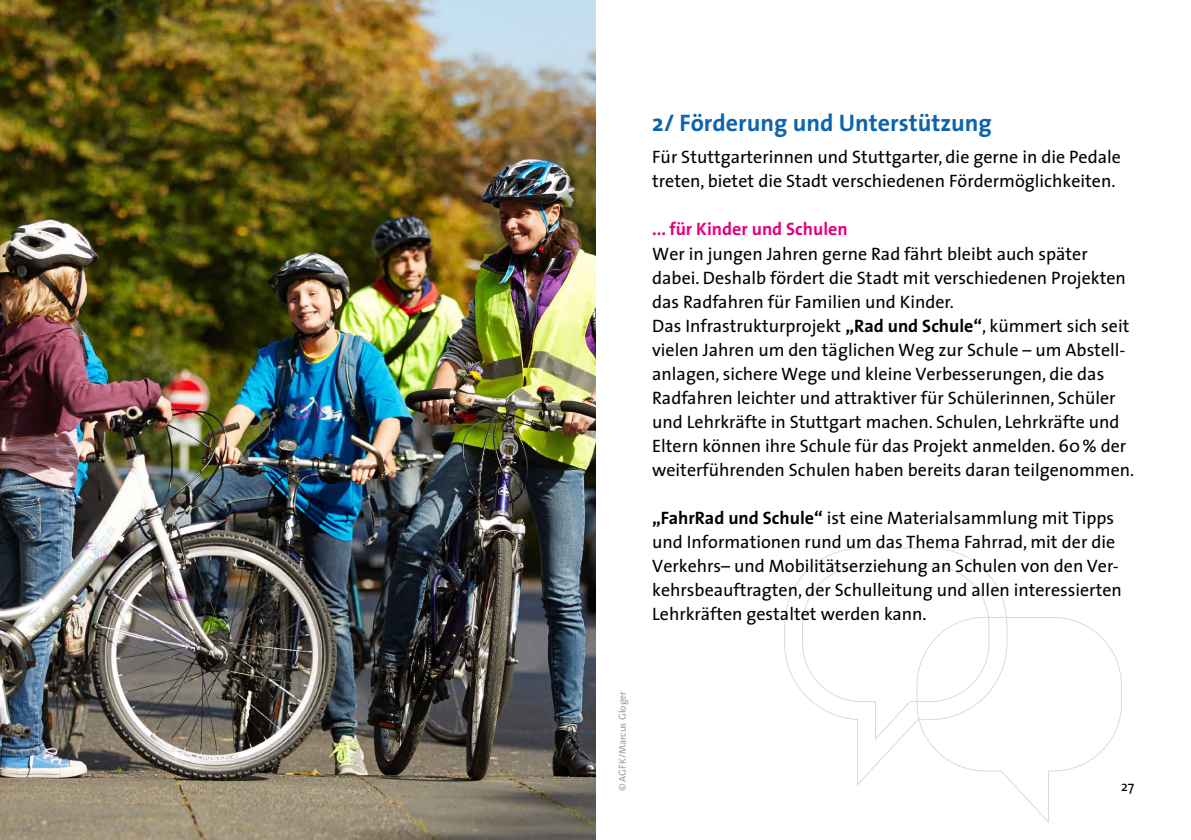
<style>
.page{position:relative;width:1191px;height:840px;background:#fff}
.page>*{position:absolute;margin:0;border:0;box-sizing:border-box;transform-origin:0 0}
.t1{font:700 24px "The Sans";color:#0c64af}
.t2{font:18px/24px "The Sans";color:#000}
.t3{font:700 18px "The Sans";color:#e6007d}
.t4{font:14px "The Sans";color:#000}
.t5{font:10px "The Sans";color:#9d9d9c}
.s1{font-weight:700}
</style>
<div class="page">
<svg style="left:784px;top:547px;width:223px;height:237px"></svg>
<svg style="left:916px;top:616px;width:206px;height:206px"></svg>
<img style="left:0;top:0;width:595px;height:839px">
<h1 class="t1" style="left:652px;top:103px;width:341px">2/ Förderung und Unterstützung</h1>
<p class="t2" style="left:652px;top:145px;width:470px">Für Stuttgarterinnen und Stuttgarter, die gerne in die Pedale treten, bietet die Stadt verschiedenen Fördermöglichkeiten.</p>
<p class="t3" style="left:652px;top:214px;width:197px">... für Kinder und Schulen</p>
<p class="t2" style="left:652px;top:241px;width:483px">Wer in jungen Jahren gerne Rad fährt bleibt auch später dabei. Deshalb fördert die Stadt mit verschiedenen Projekten das Radfahren für Familien und Kinder.<br>Das Infrastrukturprojekt <span class="s1">„Rad und Schule“</span>, kümmert sich seit vielen Jahren um den täglichen Weg zur Schule – um Abstell&shy;anlagen, sichere Wege und kleine Verbesserungen, die das Radfahren leichter und attraktiver für Schülerinnen, Schüler und Lehrkräfte in Stuttgart machen. Schulen, Lehrkräfte und Eltern können ihre Schule für das Projekt anmelden. 60% der weiterführenden Schulen haben bereits daran teilgenommen.</p>
<p class="t2" style="left:652px;top:505px;width:471px"><span class="s1">„FahrRad und Schule“</span> ist eine Materialsammlung mit Tipps und Informationen rund um das Thema Fahrrad, mit der die Verkehrs– und Mobilitätserziehung an Schulen von den Ver&shy;kehrsbeauftragten, der Schulleitung und allen interessierten Lehrkräften gestaltet werden kann.</p>
<p class="t5" style="left:614px;top:790px;width:102px;rotate:-90deg">© AGFK/Marcus Gloger</p>
<p class="t4" style="left:1121px;top:774px;width:15px">27</p>
</div>
